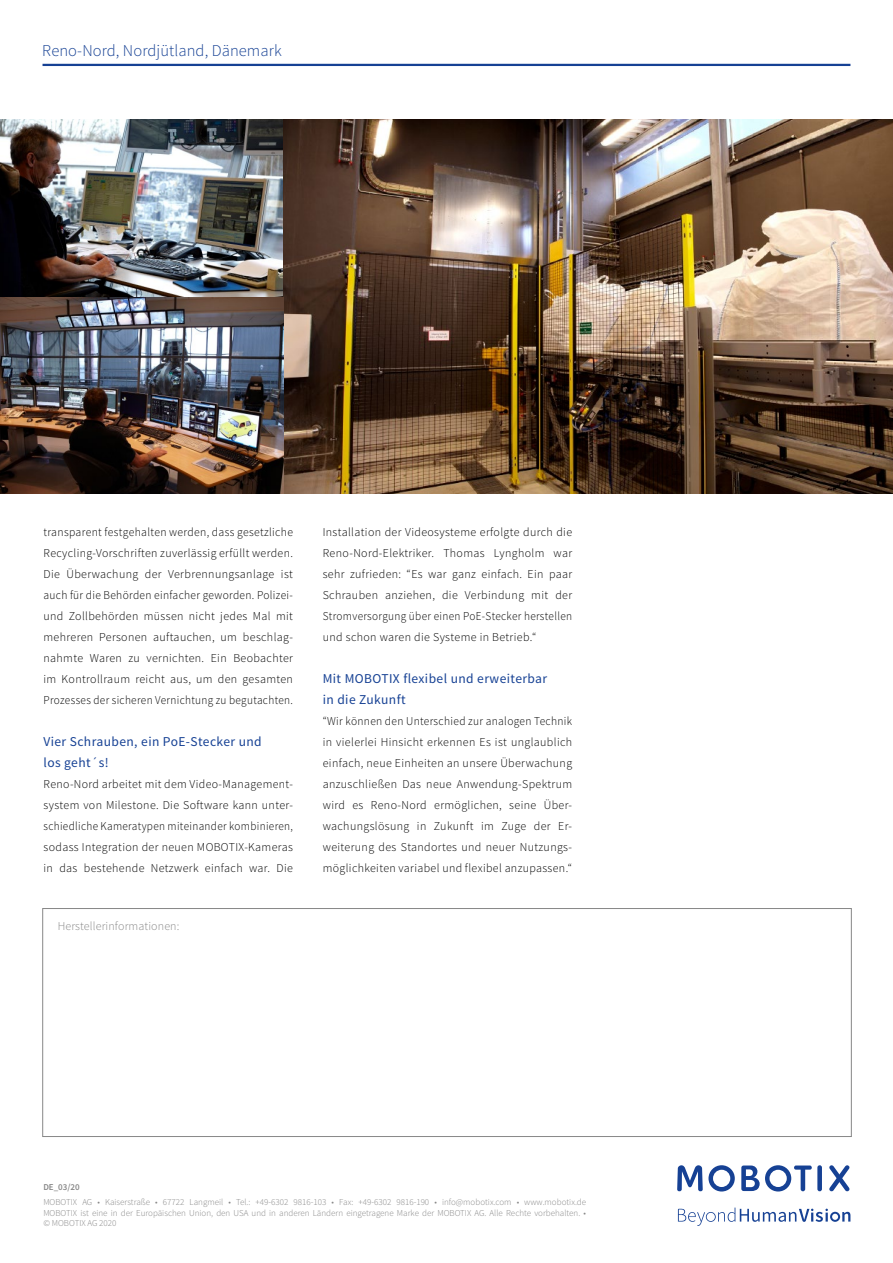
<style>
.page{position:relative;width:893px;height:1263px;background:#fff}
.page>*{position:absolute;margin:0;border:0;box-sizing:border-box;transform-origin:0 0}
.PageHeadline{font:300 16.5px "Source Sans Pro";letter-spacing:.005em;color:#164194}
._03_Zwischen_Head{font:13.5px/20.5px "Source Sans Pro";letter-spacing:.03em;color:#164194}
._02_Body_Text{font:300 12px/21px "Source Sans Pro";letter-spacing:.03em;color:#000;text-align:justify}
._02_Body_Text-2{font:300 12px/21px "Source Sans Pro";letter-spacing:.03em;color:#000;text-align:justify;scale:.95 1}
.BackPartnerHinweis{font:300 12px "Source Sans Pro";letter-spacing:.01em;color:#878787}
.Disclaimer{font:300 9px/10.5px "Source Sans Pro";color:#878787;text-align:justify}
.DisclaimerTitle{font:600 9px "Source Sans Pro";color:#878787}
</style>
<div class="page">
<hr style="left:43px;top:64px;width:807px;height:2px;background:#164194">
<div style="left:817px;top:1165px;width:5px;height:26px;background:#164194;border-radius:2px"></div>
<svg style="left:829px;top:1165px;width:20px;height:26px"></svg>
<svg style="left:677px;top:1165px;width:58px;height:26px"></svg>
<svg style="left:741px;top:1165px;width:71px;height:26px"></svg>
<svg style="left:678px;top:1207px;width:172px;height:19px"></svg>
<div style="left:43px;top:908px;width:808px;height:229px;border:1px solid #878787"></div>
<img style="left:0;top:119px;width:893px;height:374px">
<p class="PageHeadline" style="left:42px;top:40px;width:241px">Reno-Nord, Nordjütland, Dänemark</p>
<p class="_02_Body_Text" style="left:44px;top:522px;width:251px">transparent festgehalten werden, dass gesetzliche Recycling-Vorschriften zuverlässig erfüllt werden.<br>Die Überwachung der Verbrennungsanlage ist auch für die Behörden einfacher geworden. Polizei-</p>
<p class="_02_Body_Text" style="left:44px;top:606px;width:251px">und Zollbehörden müssen nicht jedes Mal mit mehreren Personen auftauchen, um beschlag&shy;nahmte Waren zu vernichten. Ein Beobachter im Kontrollraum reicht aus, um den gesamten Prozesses der sicheren Vernichtung zu begutachten.</p>
<p class="_03_Zwischen_Head" style="left:44px;top:731px;width:220px">Vier Schrauben, ein PoE-Stecker und los geht´s!</p>
<p class="_02_Body_Text" style="left:44px;top:774px;width:251px">Reno-Nord arbeitet mit dem Video-Management&shy;system von Milestone. Die Software kann unter&shy;schiedliche Kameratypen miteinander kombinieren, sodass Integration der neuen MOBOTIX-Kameras in das bestehende Netzwerk einfach war. Die</p>
<p class="BackPartnerHinweis" style="left:58px;top:919px;width:123px">Herstellerinformationen:</p>
<p class="_02_Body_Text" style="left:323px;top:522px;width:251px">Installation der Videosysteme erfolgte durch die Reno-Nord-Elektriker. Thomas Lyngholm war sehr zufrieden: “Es war ganz einfach. Ein paar Schrauben anziehen, die Verbindung mit der Stromversorgung über einen PoE-Stecker herstellen und schon waren die Systeme in Betrieb.“</p>
<p class="_03_Zwischen_Head" style="left:323px;top:668px;width:226px">Mit MOBOTIX flexibel und erweiterbar in die Zukunft</p>
<p class="_02_Body_Text-2" style="left:323px;top:711px;width:264px">“Wir können den Unterschied zur analogen Technik in vielerlei Hinsicht erkennen Es ist unglaublich einfach, neue Einheiten an unsere Überwachung anzuschließen Das neue Anwendung-Spektrum wird es Reno-Nord ermöglichen, seine Über&shy;wachungslösung in Zukunft im Zuge der Er&shy;weiterung des Standortes und neuer Nutzungs&shy;möglichkeiten variabel und flexibel anzupassen.“</p>
<p class="DisclaimerTitle" style="left:43px;top:1181px;width:38px">DE_03/20</p>
<p class="Disclaimer" style="left:43px;top:1197px;width:544px">MOBOTIX AG • Kaiserstraße • 67722 Langmeil • Tel.: +49-6302 9816-103 • Fax: +49-6302 9816-190 • info@mobotix.com • www.mobotix.de MOBOTIX ist eine in der Europäischen Union, den USA und in anderen Ländern eingetragene Marke der MOBOTIX AG. Alle Rechte vorbehalten. • © MOBOTIX AG 2020</p>
</div>
